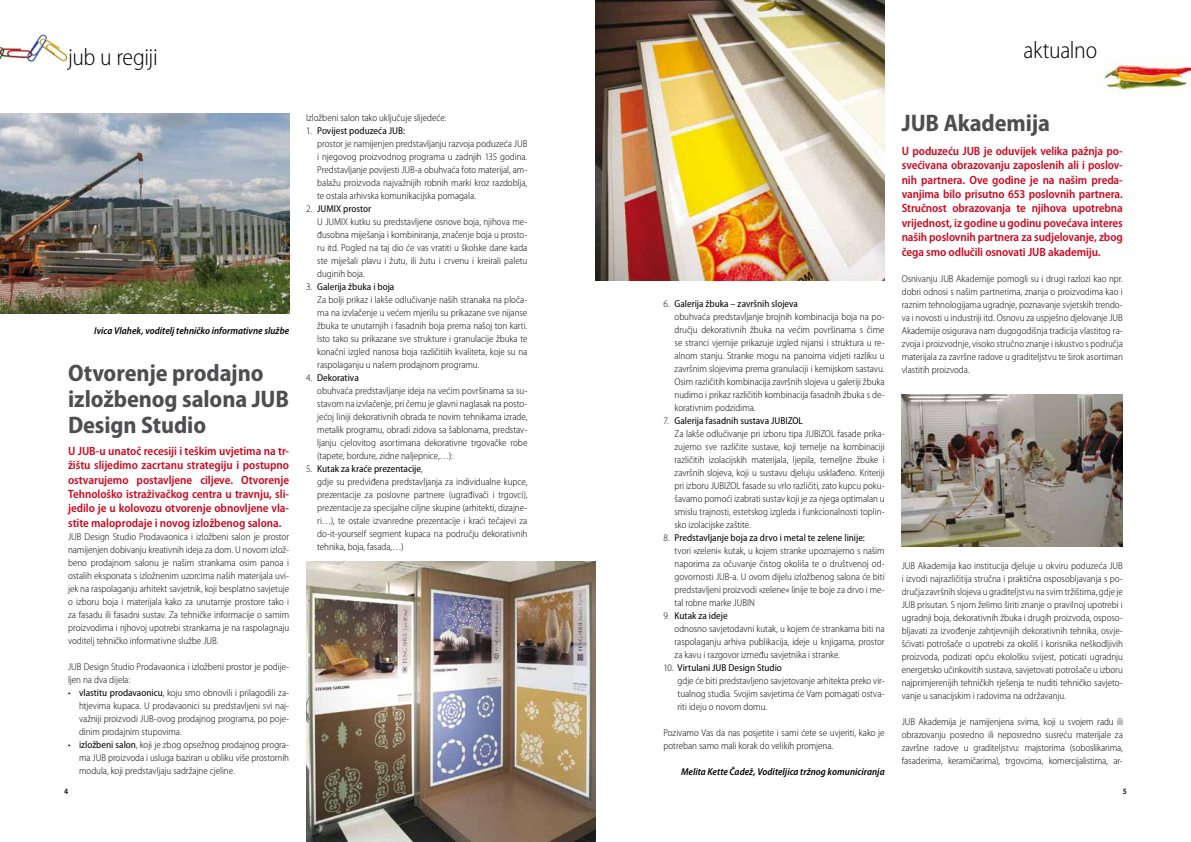
<style>
.page{position:relative;width:1191px;height:842px;background:#fff}
.page>*{position:absolute;margin:0;border:0;box-sizing:border-box;transform-origin:0 0}
.t1{font:700 semi-condensed 24px/26px "Myriad Pro";letter-spacing:-.005em;color:#4e4e50}
.t2{font:300 semi-condensed 24px "Myriad Pro";letter-spacing:-.015em;color:#000}
.t3{font:600 semi-condensed 12px/14.4px "Myriad Pro";letter-spacing:-.01em;color:#cd071e;text-align:justify}
.t4{font:300 semi-condensed 10px/13px "Myriad Pro";letter-spacing:-.005em;color:#000}
.t5{font:italic 600 semi-condensed 10px "Myriad Pro";letter-spacing:.005em;color:#000}
.t6{font:600 semi-condensed 8px "Myriad Pro";color:#000}
.s1{font-weight:400}
</style>
<div class="page">
<img style="left:1100px;top:62px;width:91px;height:32px">
<img style="left:0;top:34px;width:68px;height:28px">
<img style="left:901px;top:394px;width:222px;height:153px">
<img style="left:0;top:113px;width:289px;height:200px">
<img style="left:595px;top:0;width:289px;height:280px">
<img style="left:306px;top:561px;width:289px;height:281px">
<h1 class="t2" style="left:68px;top:44px;width:91px">jub u regiji</h1>
<p class="t5" style="left:94px;top:325px;width:196px">Ivica Vlahek, voditelj tehničko informativne službe</p>
<h1 class="t1" style="left:68px;top:360px;width:223px">Otvorenje prodajno izložbenog salona JUB<br>Design Studio</h1>
<p class="t3" style="left:68px;top:444px;width:223px">U JUB-u unatoč recesiji i teškim uvjetima na tr&shy;žištu slijedimo zacrtanu strategiju i postupno ostvarujemo postavljene ciljeve. Otvorenje Tehnološko istraživačkog centra u travnju, sli&shy;jedilo je u kolovozu otvorenje obnovljene vla&shy;stite maloprodaje i novog izložbenog salona.</p>
<p class="t4" style="left:68px;top:530px;width:223px;text-align:justify">JUB Design Studio Prodavaonica i izložbeni salon je prostor namijenjen dobivanju kreativnih ideja za dom. U novom izlož&shy;beno prodajnom salonu je našim strankama osim panoa i ostalih eksponata s izložnenim uzorcima naših materijala uvi&shy;jek na raspolaganju arhitekt savjetnik, koji besplatno savjetuje o izboru boja i materijala kako za unutarnje prostore tako i za fasadu ili fasadni sustav. Za tehničke informacije o samim proizvodima i njhovoj upotrebi strankama je na raspolagnaju voditelj tehničko informativne službe JUB.</p>
<p class="t4" style="left:68px;top:660px;width:223px">JUB Design Studio Prodavaonica i izložbeni prostor je podije&shy;ljen na dva dijela:</p>
<p class="t4" style="left:79px;top:686px;width:212px;text-align:justify;text-indent:-11px">• <span class="s1">vlastitu prodavaonicu</span>, koju smo obnovili i prilagodili za&shy;htjevima kupaca. U prodavaonici su predstavljeni svi naj&shy;važniji proizvodi JUB-ovog prodajnog programa, po poje&shy;dinim prodajnim stupovima.</p>
<p class="t4" style="left:79px;top:738px;width:212px;text-align:justify;text-indent:-11px">• <span class="s1">izložbeni salon</span>, koji je zbog opsežnog prodajnog progra&shy;ma JUB proizvoda i usluga baziran u obliku više prostornih modula, koji predstavljaju sadržajne cjeline.</p>
<p class="t4" style="left:306px;top:111px;width:142px">Izložbeni salon tako uključuje slijedeće:</p>
<p class="t4" style="left:317px;top:124px;width:212px;text-indent:-11px">1. <span class="s1">Povijest poduzeća JUB:<br></span>prostor je namijenjen predstavljanju razvoja poduzeća JUB i njegovog proizvodnog programa u zadnjih 135 godina.<br>Predstavljanje povijesti JUB-a obuhvaća foto materijal, am&shy;balažu proizvoda najvažnijih robnih marki kroz razdoblja, te ostala arhivska komunikacijska pomagala.</p>
<p class="t4" style="left:317px;top:202px;width:212px;text-indent:-11px">2. <span class="s1">JUMIX prostor<br></span>U JUMIX kutku su predstavljene osnove boja, njihova me&shy;đusobna miješanja i kombiniranja, značenje boja u prosto&shy;ru itd. Pogled na taj dio će vas vratiti u školske dane kada ste miješali plavu i žutu, ili žutu i crvenu i kreirali paletu duginih boja.</p>
<p class="t4" style="left:317px;top:280px;width:212px;text-indent:-11px">3. <span class="s1">Galerija žbuka i boja<br></span>Za bolji prikaz i lakše odlučivanje naših stranaka na ploča&shy;ma na izvlačenje u većem mjerilu su prikazane sve nijanse žbuka te unutarnjih i fasadnih boja prema našoj ton karti.<br>Isto tako su prikazane sve strukture i granulacije žbuka te konačni izgled nanosa boja različitiih kvaliteta, koje su na raspolaganju u našem prodajnom programu.</p>
<p class="t4" style="left:317px;top:371px;width:212px;text-indent:-11px">4. <span class="s1">Dekorativa<br></span>obuhvaća predstavljanje ideja na većim površinama sa su&shy;stavom na izvlačenje, pri čemu je glavni naglasak na posto&shy;jećoj liniji dekorativnih obrada te novim tehnikama izrade, metalik programu, obradi zidova sa šablonama, predstav&shy;ljanju cjelovitog asortimana dekorativne trgovačke robe (tapete, bordure, zidne naljepnice,…):</p>
<p class="t4" style="left:317px;top:462px;width:212px;text-indent:-11px">5. <span class="s1">Kutak za kraće prezentacije</span>,<br>gdje su predviđena predstavljanja za individualne kupce, prezentacije za poslovne partnere (ugrađivači i trgovci), prezentacije za specijalne ciljne skupine (arhitekti, dizajne&shy;ri…), te ostale izvanredne prezentacije i kraći tečajevi za do-it-yourself segment kupaca na području dekorativnih tehnika, boja, fasada,…)</p>
<h1 class="t2" style="left:1023px;top:37px;width:75px">aktualno</h1>
<p class="t4" style="left:674px;top:297px;width:212px;text-indent:-11px">6. <span class="s1">Galerija žbuka – završnih slojeva<br></span>obuhvaća predstavljanje brojnih kombinacija boja na po&shy;dručju dekorativnih žbuka na većim površinama s čime se stranci vjernije prikazuje izgled nijansi i struktura u re&shy;alnom stanju. Stranke mogu na panoima vidjeti razliku u završnim slojevima prema granulaciji i kemijskom sastavu.<br>Osim različitih kombinacija završnih slojeva u galeriji žbuka nudimo i prikaz različitih kombinacija fasadnih žbuka s de&shy;korativnim podzidima.</p>
<p class="t4" style="left:674px;top:414px;width:212px;text-indent:-11px">7. <span class="s1">Galerija fasadnih sustava JUBIZOL<br></span>Za lakše odlučivanje pri izboru tipa JUBIZOL fasade prika&shy;zujemo sve različite sustave, koji temelje na kombinaciji različitih izolacijskih materijala, ljepila, temeljne žbuke i završnih slojeva, koji u sustavu djeluju usklađeno. Kriteriji pri izboru JUBIZOL fasade su vrlo različiti, zato kupcu poku&shy;šavamo pomoći izabrati sustav koji je za njega optimalan u smislu trajnosti, estetskog izgleda i funkcionalnosti toplin&shy;sko izolacijske zaštite.</p>
<p class="t4" style="left:674px;top:531px;width:212px;text-indent:-11px">8. <span class="s1">Predstavljanje boja za drvo i metal te zelene linije:<br></span>tvori »zeleni« kutak, u kojem stranke upoznajemo s našim naporima za očuvanje čistog okoliša te o društvenoj od&shy;govornosti JUB-a. U ovom dijelu izložbenog salona će biti predstavljeni proizvodi »zelene« linije te boje za drvo i me&shy;tal robne marke JUBIN</p>
<p class="t4" style="left:674px;top:609px;width:212px;text-indent:-11px">9. <span class="s1">Kutak za ideje<br></span>odnosno savjetodavni kutak, u kojem će strankama biti na raspolaganju arhiva publikacija, ideje u knjigama, prostor za kavu i razgovor između savjetnika i stranke.</p>
<p class="t4" style="left:677px;top:661px;width:209px;text-indent:-14px">10. <span class="s1">Virtulani JUB Design Studio<br></span>gdje će biti predstavljeno savjetovanje arhitekta preko vir&shy;tualnog studia. Svojim savjetima će Vam pomagati ostva&shy;riti ideju o novom domu.</p>
<p class="t4" style="left:663px;top:726px;width:223px">Pozivamo Vas da nas posjetite i sami ćete se uvjeriti, kako je potreban samo mali korak do velikih promjena.</p>
<p class="t5" style="left:681px;top:766px;width:205px">Melita Kette Čadež, Voditeljica tržnog komuniciranja</p>
<h1 class="t1" style="left:901px;top:111px;width:150px">JUB Akademija</h1>
<p class="t3" style="left:901px;top:144px;width:223px">U poduzeću JUB je oduvijek velika pažnja po&shy;svećivana obrazovanju zaposlenih ali i poslov&shy;nih partnera. Ove godine je na našim preda&shy;vanjima bilo prisutno 653 poslovnih partnera.<br>Stručnost obrazovanja te njihova upotrebna vrijednost, iz godine u godinu povećava interes naših poslovnih partnera za sudjelovanje, zbog čega smo odlučili osnovati JUB akademiju.</p>
<p class="t4" style="left:901px;top:272px;width:223px;text-align:justify">Osnivanju JUB Akademije pomogli su i drugi razlozi kao npr. dobri odnosi s našim partnerima, znanja o proizvodima kao i raznim tehnologijama ugradnje, poznavanje svjetskih trendo&shy;va i novosti u industriji itd. Osnovu za uspješno djelovanje JUB Akademije osigurava nam dugogodišnja tradicija vlastitog ra&shy;zvoja i proizvodnje, visoko stručno znanje i iskustvo s područja materijala za završne radove u graditeljstvu te širok asortiman vlastitih proizvoda.</p>
<p class="t4" style="left:901px;top:559px;width:223px;text-align:justify">JUB Akademija kao institucija djeluje u okviru poduzeća JUB i izvodi najrazličitija stručna i praktična osposobljavanja s po&shy;dručja završnih slojeva u graditeljstvu na svim tržištima, gdje je JUB prisutan. S njom želimo širiti znanje o pravilnoj upotrebi i ugradnji boja, dekorativnih žbuka i drugih proizvoda, osposo&shy;bljavati za izvođenje zahtjevnijih dekorativnih tehnika, osvje&shy;šćivati potrošače o upotrebi za okoliš i korisnika neškodljivih proizvoda, podizati opću ekološku svijest, poticati ugradnju energetsko učinkovitih sustava, savjetovati potrošače u izboru najprimjerenijih tehničkih rješenja te nuditi tehničko savjeto&shy;vanje u sanacijskim i radovima na održavanju.</p>
<p class="t4" style="left:901px;top:715px;width:223px;text-align:justify">JUB Akademija je namijenjena svima, koji u svojem radu ili obrazovanju posredno ili neposredno susreću materijale za završne radove u graditeljstvu: majstorima (soboslikarima, fasaderima, keramičarima), trgovcima, komercijalistima, ar-</p>
<p class="t6" style="left:64px;top:787px;width:5px">4</p>
<p class="t6" style="left:1123px;top:787px;width:5px">5</p>
</div>
